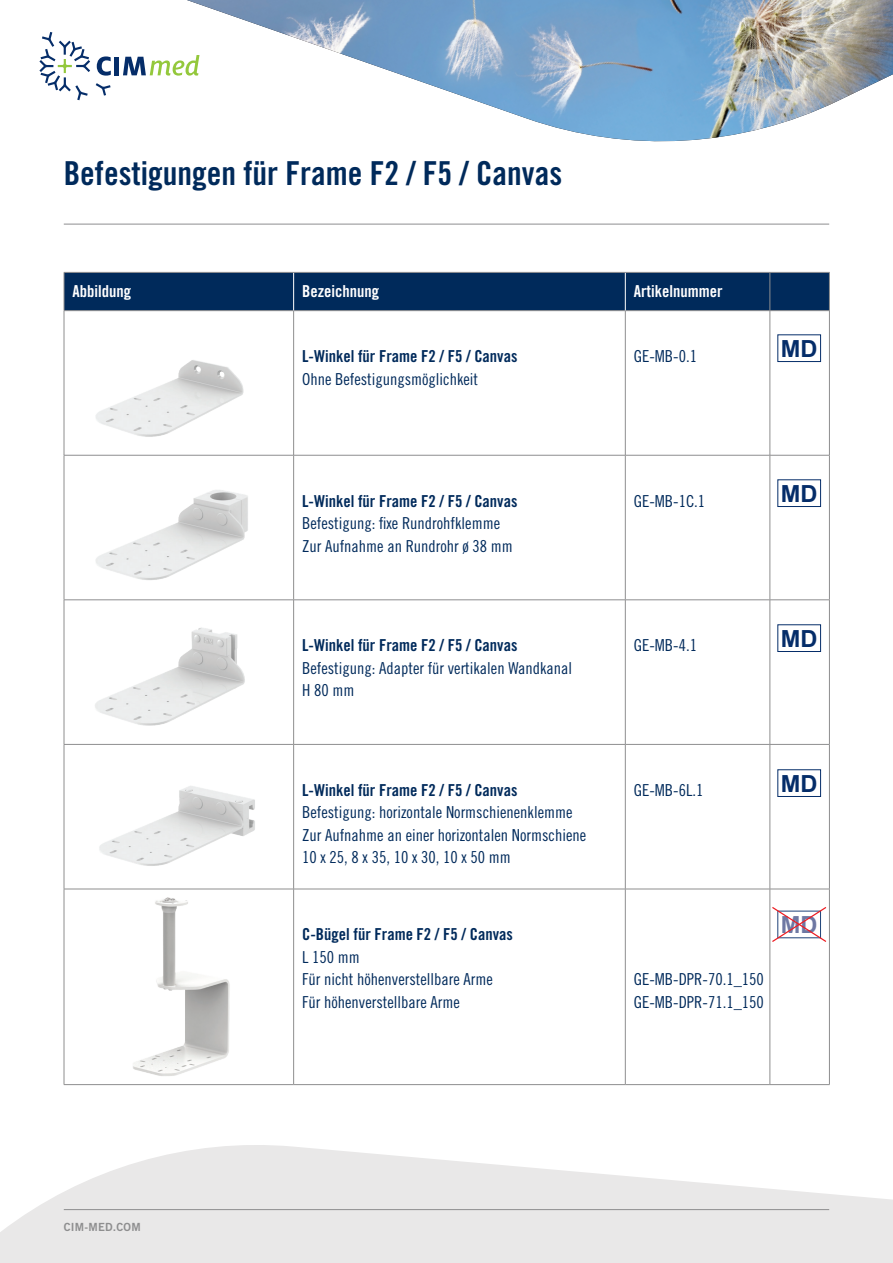
<style>
.page{position:relative;width:893px;height:1263px;background:#fff}
.page>*{position:absolute;margin:0;border:0;box-sizing:border-box;transform-origin:0 0}
.t1{font:33px "Trade Gothic LT Std Bd Cn 20";color:#002a5b}
.t2{font:700 23.7px "Arial";color:#052d69}
.t3{font:700 23.7px "Arial";color:#6e78a3}
.t4{font:16.5px/22.5px "Trade Gothic LT Std Cn 18";color:#002a5b}
.t5{font:16.5px "Trade Gothic LT Std Bd Cn 20";color:#002a5b}
.t6{font:16.5px "Trade Gothic LT Std Bd Cn 20";color:#fff}
.t7{font:11.25px "Trade Gothic LT Std Bd 2";letter-spacing:.02em;color:#8e8e8f}
</style>
<div class="page">
<svg style="left:0;top:1145px;width:893px;height:118px;fill:#e9e8e8"></svg>
<hr style="left:64px;top:1209px;width:765px;height:1px;background:#8e8e8f">
<hr style="left:64px;top:224px;width:765px;height:1px;background:#8e8e8f">
<img style="left:187px;top:0;width:706px;height:142px">
<svg style="left:96px;top:83px;width:15px;height:13px"></svg>
<svg style="left:97px;top:56px;width:14px;height:20px"></svg>
<div style="left:114px;top:57px;width:5px;height:18px;background:#052d69"></div>
<svg style="left:123px;top:55px;width:76px;height:21px"></svg>
<svg style="left:39px;top:32px;width:51px;height:68px"></svg>
<div style="left:65px;top:273px;width:764px;height:37px;background:#002a5b"></div>
<hr style="left:64px;top:310px;width:230px;height:1px;background:#8e8e8f">
<hr style="left:294px;top:310px;width:331px;height:1px;background:#8e8e8f">
<hr style="left:293px;top:311px;width:1px;height:144px;background:#8e8e8f">
<hr style="left:625px;top:310px;width:145px;height:1px;background:#8e8e8f">
<hr style="left:625px;top:311px;width:1px;height:144px;background:#8e8e8f">
<hr style="left:770px;top:310px;width:60px;height:1px;background:#8e8e8f">
<hr style="left:64px;top:455px;width:230px;height:1px;background:#8e8e8f">
<hr style="left:294px;top:455px;width:331px;height:1px;background:#8e8e8f">
<hr style="left:293px;top:455px;width:1px;height:145px;background:#8e8e8f">
<hr style="left:625px;top:455px;width:145px;height:1px;background:#8e8e8f">
<hr style="left:625px;top:455px;width:1px;height:145px;background:#8e8e8f">
<hr style="left:770px;top:455px;width:60px;height:1px;background:#8e8e8f">
<hr style="left:64px;top:599px;width:230px;height:1px;background:#8e8e8f">
<hr style="left:294px;top:599px;width:331px;height:1px;background:#8e8e8f">
<hr style="left:293px;top:600px;width:1px;height:144px;background:#8e8e8f">
<hr style="left:625px;top:599px;width:145px;height:1px;background:#8e8e8f">
<hr style="left:625px;top:600px;width:1px;height:144px;background:#8e8e8f">
<hr style="left:770px;top:599px;width:60px;height:1px;background:#8e8e8f">
<hr style="left:64px;top:744px;width:230px;height:1px;background:#8e8e8f">
<hr style="left:294px;top:744px;width:331px;height:1px;background:#8e8e8f">
<hr style="left:293px;top:745px;width:1px;height:144px;background:#8e8e8f">
<hr style="left:625px;top:744px;width:145px;height:1px;background:#8e8e8f">
<hr style="left:625px;top:745px;width:1px;height:144px;background:#8e8e8f">
<hr style="left:770px;top:744px;width:60px;height:1px;background:#8e8e8f">
<hr style="left:64px;top:889px;width:230px;height:1px;background:#8e8e8f">
<hr style="left:294px;top:889px;width:331px;height:1px;background:#8e8e8f">
<hr style="left:293px;top:889px;width:1px;height:195px;background:#8e8e8f">
<hr style="left:625px;top:889px;width:145px;height:1px;background:#8e8e8f">
<hr style="left:625px;top:889px;width:1px;height:195px;background:#8e8e8f">
<hr style="left:770px;top:889px;width:60px;height:1px;background:#8e8e8f">
<hr style="left:64px;top:1084px;width:230px;height:1px;background:#8e8e8f">
<hr style="left:294px;top:1084px;width:331px;height:1px;background:#8e8e8f">
<hr style="left:625px;top:1084px;width:145px;height:1px;background:#8e8e8f">
<hr style="left:770px;top:1084px;width:60px;height:1px;background:#8e8e8f">
<hr style="left:293px;top:273px;width:1px;height:37px;background:#fff">
<hr style="left:625px;top:273px;width:1px;height:37px;background:#fff">
<hr style="left:64px;top:272px;width:230px;height:1px;background:#8e8e8f">
<hr style="left:64px;top:273px;width:1px;height:37px;background:#8e8e8f">
<hr style="left:294px;top:272px;width:331px;height:1px;background:#8e8e8f">
<hr style="left:625px;top:272px;width:145px;height:1px;background:#8e8e8f">
<hr style="left:770px;top:272px;width:60px;height:1px;background:#8e8e8f">
<hr style="left:770px;top:273px;width:1px;height:37px;background:#8e8e8f">
<hr style="left:829px;top:273px;width:1px;height:37px;background:#8e8e8f">
<hr style="left:64px;top:311px;width:1px;height:144px;background:#8e8e8f">
<hr style="left:770px;top:311px;width:1px;height:144px;background:#8e8e8f">
<hr style="left:829px;top:311px;width:1px;height:144px;background:#8e8e8f">
<hr style="left:64px;top:455px;width:1px;height:145px;background:#8e8e8f">
<hr style="left:770px;top:455px;width:1px;height:145px;background:#8e8e8f">
<hr style="left:829px;top:455px;width:1px;height:145px;background:#8e8e8f">
<hr style="left:64px;top:600px;width:1px;height:144px;background:#8e8e8f">
<hr style="left:770px;top:600px;width:1px;height:144px;background:#8e8e8f">
<hr style="left:829px;top:600px;width:1px;height:144px;background:#8e8e8f">
<hr style="left:64px;top:745px;width:1px;height:144px;background:#8e8e8f">
<hr style="left:770px;top:745px;width:1px;height:144px;background:#8e8e8f">
<hr style="left:829px;top:745px;width:1px;height:144px;background:#8e8e8f">
<hr style="left:64px;top:889px;width:1px;height:195px;background:#8e8e8f">
<hr style="left:770px;top:889px;width:1px;height:195px;background:#8e8e8f">
<hr style="left:829px;top:889px;width:1px;height:195px;background:#8e8e8f">
<img style="left:96px;top:360px;width:148px;height:77px">
<img style="left:96px;top:490px;width:152px;height:90px">
<img style="left:95px;top:627px;width:150px;height:99px">
<img style="left:99px;top:786px;width:156px;height:80px">
<img style="left:133px;top:897px;width:97px;height:179px">
<div style="left:777px;top:334px;width:44px;height:28px;border:1px solid #052d69"></div>
<div style="left:777px;top:479px;width:44px;height:28px;border:1px solid #052d69"></div>
<div style="left:777px;top:624px;width:44px;height:28px;border:1px solid #052d69"></div>
<div style="left:777px;top:769px;width:44px;height:28px;border:1px solid #052d69"></div>
<svg style="left:772px;top:907px;width:54px;height:35px"></svg>
<h1 class="t1" style="left:64px;top:154px;width:500px">Befestigungen für Frame F2 / F5 / Canvas</h1>
<p class="t6" style="left:73px;top:282px;width:60px">Abbildung</p>
<p class="t6" style="left:302px;top:282px;width:78px">Bezeichnung</p>
<p class="t6" style="left:634px;top:282px;width:90px">Artikelnummer</p>
<p class="t5" style="left:302px;top:346px;width:217px">L-Winkel für Frame F2 / F5 / Canvas</p>
<p class="t4" style="left:302px;top:367px;width:177px">Ohne Befestigungsmöglichkeit</p>
<p class="t4" style="left:634px;top:345px;width:65px">GE-MB-0.1</p>
<h2 class="t2" style="left:781px;top:332px;width:38px">MD</h2>
<p class="t5" style="left:302px;top:491px;width:217px">L-Winkel für Frame F2 / F5 / Canvas</p>
<p class="t4" style="left:302px;top:512px;width:212px">Befestigung: fixe Rundrohfklemme<br>Zur Aufnahme an Rundrohr ø 38 mm</p>
<p class="t5" style="left:302px;top:635px;width:217px">L-Winkel für Frame F2 / F5 / Canvas</p>
<p class="t4" style="left:302px;top:656px;width:272px">Befestigung: Adapter für vertikalen Wandkanal<br>H 80 mm</p>
<p class="t5" style="left:302px;top:780px;width:217px">L-Winkel für Frame F2 / F5 / Canvas</p>
<p class="t4" style="left:302px;top:801px;width:286px">Befestigung: horizontale Normschienenklemme<br>Zur Aufnahme an einer horizontalen Normschiene<br>10 x 25, 8 x 35, 10 x 30, 10 x 50 mm</p>
<p class="t5" style="left:302px;top:924px;width:212px">C-Bügel für Frame F2 / F5 / Canvas</p>
<p class="t4" style="left:302px;top:946px;width:192px">L 150 mm<br>Für nicht höhenverstellbare Arme<br>Für höhenverstellbare Arme</p>
<p class="t4" style="left:634px;top:489px;width:73px">GE-MB-1C.1</p>
<p class="t4" style="left:634px;top:634px;width:65px">GE-MB-4.1</p>
<h2 class="t2" style="left:781px;top:477px;width:38px">MD</h2>
<h2 class="t2" style="left:781px;top:621px;width:38px">MD</h2>
<p class="t4" style="left:634px;top:778px;width:71px">GE-MB-6L.1</p>
<h2 class="t2" style="left:781px;top:766px;width:38px">MD</h2>
<p class="t4" style="left:634px;top:968px;width:132px">GE-MB-DPR-70.1_150<br>GE-MB-DPR-71.1_150</p>
<h2 class="t3" style="left:781px;top:908px;width:38px">MD</h2>
<p class="t7" style="left:64px;top:1220px;width:78px">CIM-MED.COM</p>
</div>
